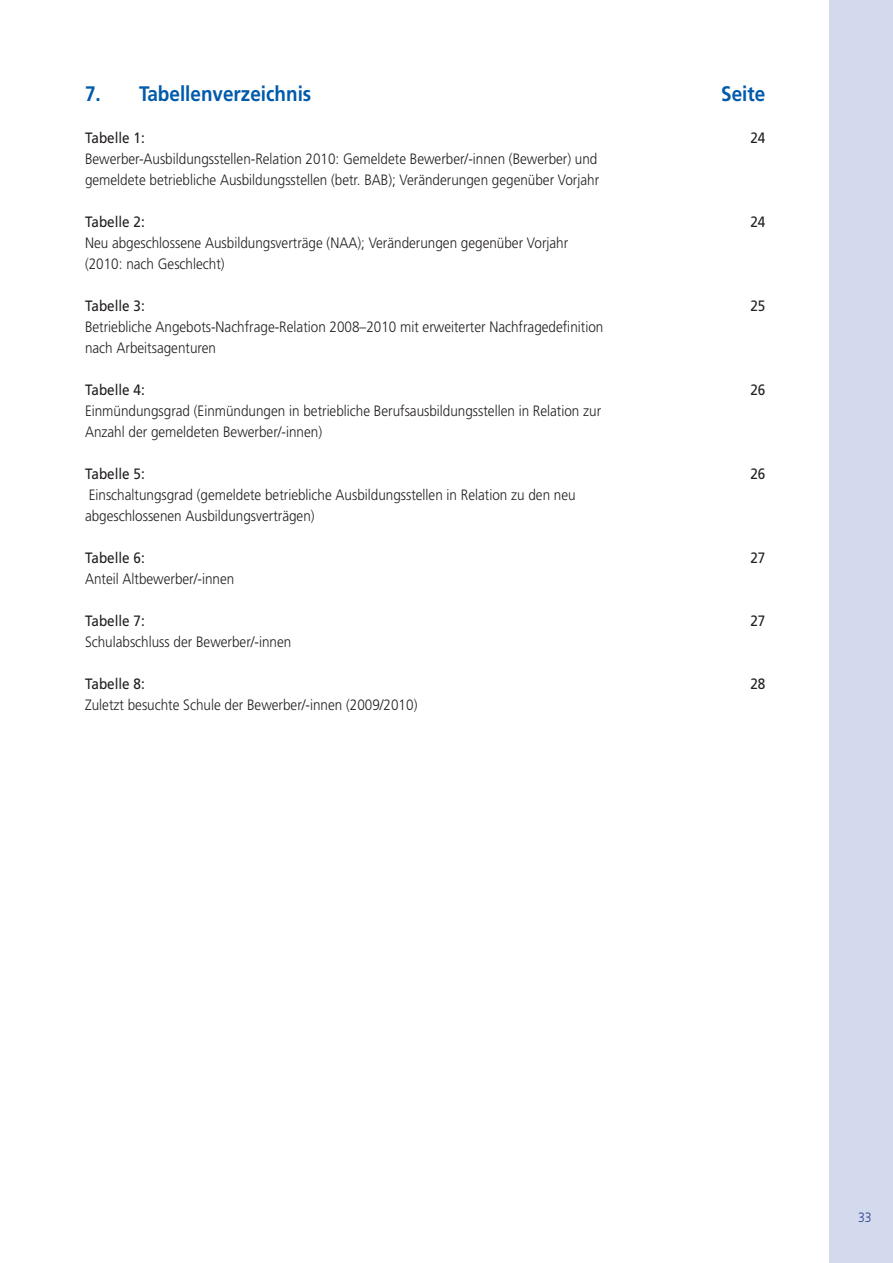
<style>
.page{position:relative;width:893px;height:1263px;background:#fff}
.page>*{position:absolute;margin:0;border:0;box-sizing:border-box;transform-origin:0 0}
.t1{font:700 21px "Frutiger LT";color:#015aaa;scale:.9 1}
.t2{font:300 15px/21px "Frutiger LT";color:#231f20;scale:.9 1}
.t3{font:15px "Frutiger LT";color:#231f20;scale:.9 1}
.t4{font:300 13.5px "Frutiger LT";color:#253f8e;scale:.9 1}
</style>
<div class="page">
<div style="left:829px;top:0;width:64px;height:1263px;background:#d4daed"></div>
<h1 class="t1" style="left:85px;top:81px;width:253px">7. Tabellenverzeichnis</h1>
<h1 class="t1" style="left:721px;top:81px;width:51px">Seite</h1>
<p class="t3" style="left:85px;top:129px;width:68px">Tabelle 1:</p>
<p class="t3" style="left:750px;top:129px;width:18px">24</p>
<p class="t2" style="left:85px;top:148px;width:573px">Bewerber-Ausbildungsstellen-Relation 2010: Gemeldete Bewerber/-innen (Bewerber) und gemeldete betriebliche Ausbildungsstellen (betr. BAB); Veränderungen gegenüber Vorjahr</p>
<p class="t3" style="left:85px;top:213px;width:68px">Tabelle 2:</p>
<p class="t3" style="left:750px;top:213px;width:18px">24</p>
<p class="t2" style="left:85px;top:232px;width:538px">Neu abgeschlossene Ausbildungsverträge (NAA); Veränderungen gegenüber Vorjahr (2010: nach Geschlecht)</p>
<p class="t3" style="left:85px;top:297px;width:68px">Tabelle 3:</p>
<p class="t3" style="left:750px;top:297px;width:18px">25</p>
<p class="t2" style="left:85px;top:316px;width:577px">Betriebliche Angebots-Nachfrage-Relation 2008–2010 mit erweiterter Nachfragedefinition nach Arbeitsagenturen</p>
<p class="t3" style="left:85px;top:381px;width:68px">Tabelle 4:</p>
<p class="t3" style="left:750px;top:381px;width:18px">26</p>
<p class="t2" style="left:85px;top:400px;width:575px">Einmündungsgrad (Einmündungen in betriebliche Berufsausbildungsstellen in Relation zur<br>Anzahl der gemeldeten Bewerber/-innen)</p>
<p class="t3" style="left:85px;top:465px;width:68px">Tabelle 5:</p>
<p class="t3" style="left:750px;top:465px;width:18px">26</p>
<p class="t2" style="left:85px;top:484px;width:547px">Einschaltungsgrad (gemeldete betriebliche Ausbildungsstellen in Relation zu den neu abgeschlossenen Ausbildungsverträgen)</p>
<p class="t3" style="left:85px;top:549px;width:68px">Tabelle 6:</p>
<p class="t3" style="left:750px;top:549px;width:18px">27</p>
<p class="t2" style="left:85px;top:568px;width:167px">Anteil Altbewerber/-innen</p>
<p class="t3" style="left:85px;top:612px;width:68px">Tabelle 7:</p>
<p class="t3" style="left:750px;top:612px;width:18px">27</p>
<p class="t2" style="left:85px;top:631px;width:231px">Schulabschluss der Bewerber/-innen</p>
<p class="t3" style="left:85px;top:675px;width:68px">Tabelle 8:</p>
<p class="t3" style="left:750px;top:675px;width:18px">28</p>
<p class="t2" style="left:85px;top:694px;width:371px">Zuletzt besuchte Schule der Bewerber/-innen (2009/2010)</p>
<p class="t4" style="left:858px;top:1210px;width:17px">33</p>
</div>
